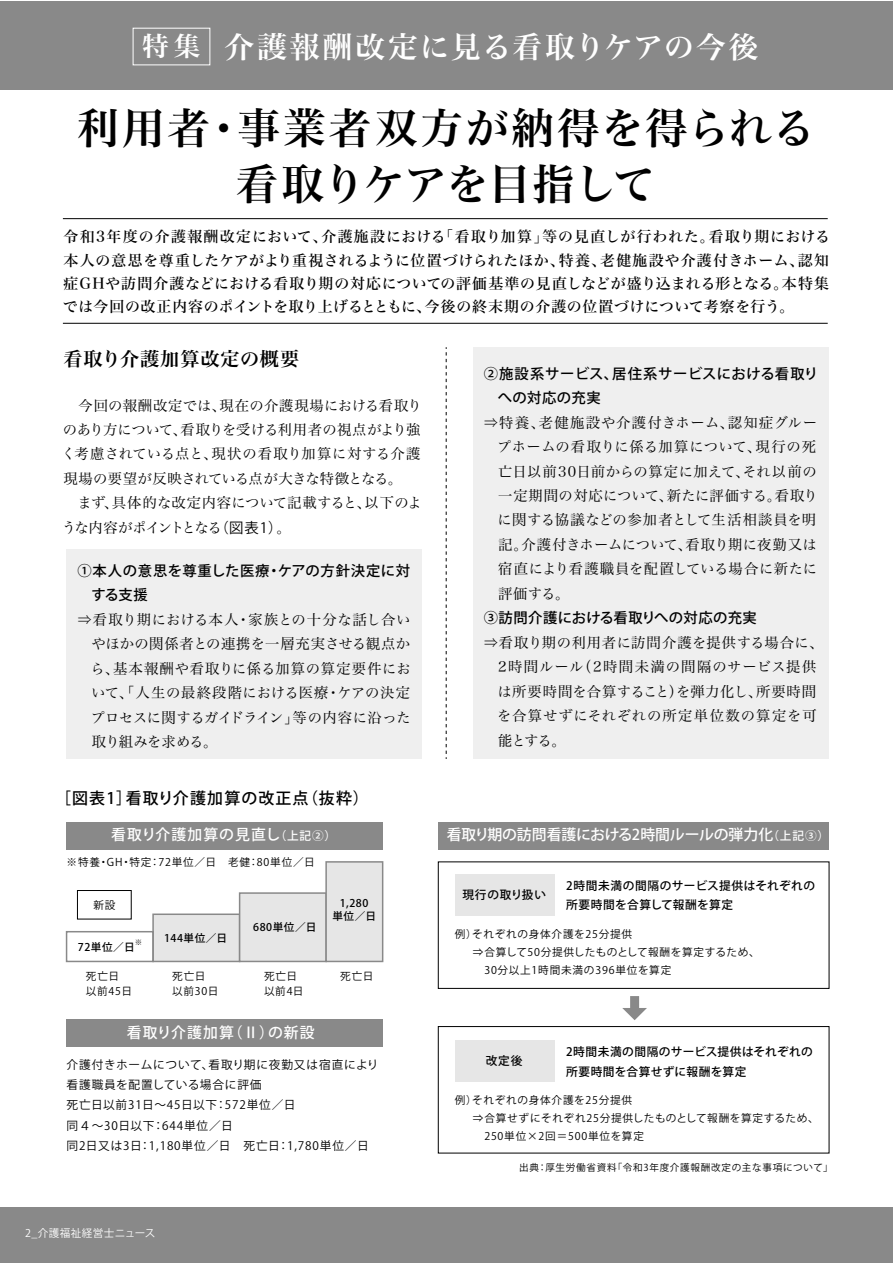
<style>
.page{position:relative;width:893px;height:1263px;background:#fff}
.page>*{position:absolute;margin:0;border:0;box-sizing:border-box;transform-origin:0 0}
.t1{font:42.45px/55.3px "Hira Min Std N W6";letter-spacing:.03em;color:#000;text-align:center}
.t2{font:29.7px "Hira Min Std N W6";letter-spacing:.075em;color:#fff}
.t3{font:19.2px "Hira Min Std N W6";letter-spacing:.05em;color:#000}
.t4{font:500 15.9px "Koz Go Pro";letter-spacing:.075em;color:#000}
.t5{font:14.85px/23.4px "Hira Min Std N W5";letter-spacing:.025em;color:#000;text-align:justify}
.t6{font:500 14.85px "Koz Go Pro";color:#fff}
.t7{font:500 14.85px "Koz Go Pro";letter-spacing:.07em;color:#fff}
.t8{font:500 14.85px "Koz Go Pro";letter-spacing:.075em;color:#fff}
.t9{font:14.4px/24.5px "Hira Min Std N W3";letter-spacing:.02em;color:#000;text-align:justify}
.t10{font:14.4px/24.5px "Hira Min Std N W3";letter-spacing:.045em;color:#000}
.t11{font:500 14.4px/24.5px "Koz Go Pr 6 N";letter-spacing:.035em;color:#000}
.t12{font:11.7px/20.2px "Koz Go Pro";letter-spacing:.075em;color:#000}
.t13{font:500 11.7px/19.2px "Koz Go Pro";letter-spacing:.04em;color:#000}
.t14{font:500 11.7px "Koz Go Pro";letter-spacing:.065em;color:#000}
.t15{font:10.65px/18px "Koz Go Pro";letter-spacing:.075em;color:#000}
.t16{font:500 10.65px/13.8px "Koz Go Pro";letter-spacing:.05em;color:#000;text-align:center}
.t17{font:10.65px "Koz Go Pro";letter-spacing:.035em;color:#fff}
.t18{font:9.6px "Koz Go Pro";letter-spacing:.075em;color:#000}
.t19{font:500 7.5px "Koz Go Pro";color:#000}
.s1{font-size:26.55px}
.s2{font-family:"Koz Go Pr 6 N"}
.s3{font-size:11.7px}
</style>
<div class="page">
<div style="left:0;top:1207px;width:892px;height:56px;background:#898989"></div>
<div style="left:0;top:1px;width:892px;height:88px;background:#898989"></div>
<div style="left:455px;top:874px;width:99px;height:41px;background:#e6e6e6"></div>
<div style="left:438px;top:1026px;width:391px;height:127px;border:1px solid #000"></div>
<div style="left:153px;top:914px;width:87px;height:47px;background:#e6e6e6"></div>
<div style="left:152px;top:913px;width:88px;height:49px;border:2px solid #898989"></div>
<div style="left:240px;top:893px;width:86px;height:68px;background:#e6e6e6"></div>
<div style="left:239px;top:892px;width:88px;height:70px;border:2px solid #898989"></div>
<div style="left:326px;top:862px;width:57px;height:99px;background:#e6e6e6"></div>
<div style="left:325px;top:861px;width:58px;height:101px;border:2px solid #898989"></div>
<div style="left:67px;top:822px;width:316px;height:27px;background:#898989"></div>
<div style="left:66px;top:931px;width:88px;height:31px;border:2px solid #898989"></div>
<div style="left:438px;top:822px;width:391px;height:27px;background:#898989"></div>
<div style="left:67px;top:1019px;width:316px;height:28px;background:#898989"></div>
<div style="left:67px;top:550px;width:355px;height:209px;background:#efefef"></div>
<div style="left:473px;top:347px;width:356px;height:412px;background:#efefef"></div>
<div style="left:77px;top:890px;width:55px;height:29px;border:1px solid #000"></div>
<div style="left:438px;top:861px;width:391px;height:128px;border:1px solid #000"></div>
<svg style="left:622px;top:996px;width:25px;height:24px"></svg>
<div style="left:455px;top:1040px;width:99px;height:42px;background:#e6e6e6"></div>
<svg style="left:446px;top:347px;width:1px;height:412px"></svg>
<div style="left:133px;top:28px;width:77px;height:37px;border:1px solid #fff"></div>
<hr style="left:63px;top:323px;width:765px;height:1px;background:#000">
<hr style="left:63px;top:218px;width:765px;height:1px;background:#000">
<h2 class="t2" style="left:142px;top:25px;width:618px"><span class="s1">特集</span> 介護報酬改定に見る看取りケアの今後</h2>
<h1 class="t1" style="left:77px;top:101px;width:739px">利用者・事業者双方が納得を得られる看取りケアを目指して</h1>
<p class="t5" style="left:63px;top:225px;width:769px">令和3年度の介護報酬改定において、介護施設における「看取り加算」等の見直しが行われた。看取り期における本人の意思を尊重したケアがより重視されるように位置づけられたほか、特養、老健施設や介護付きホーム、認知症GHや訪問介護などにおける看取り期の対応についての評価基準の見直しなどが盛り込まれる形となる。本特集では今回の改正内容のポイントを取り上げるとともに、今後の終末期の介護の位置づけについて考察を行う。</p>
<h3 class="t3" style="left:63px;top:345px;width:237px">看取り介護加算改定の概要</h3>
<p class="t9" style="left:61px;top:392px;width:362px;text-align:left">　今回の報酬改定では、現在の介護現場における看取りのあり方について、看取りを受ける利用者の視点がより強く考慮されている点と、現状の看取り加算に対する介護現場の要望が反映されている点が大きな特徴となる。<br>　まず、具体的な改定内容について記載すると、以下のような内容がポイントとなる<span class="s2">（図表1）</span>。</p>
<p class="t11" style="left:92px;top:559px;width:320px;text-indent:-14px">①本人の意思を尊重した医療・ケアの方針決定に対する支援</p>
<p class="t9" style="left:90px;top:607px;width:322px;text-indent:-13px">⇒看取り期における本人・家族との十分な話し合いやほかの関係者との連携を一層充実させる観点から、基本報酬や看取りに係る加算の算定要件において、「人生の最終段階における医療・ケアの決定プロセスに関するガイドライン」等の内容に沿った取り組みを求める。</p>
<p class="t4" style="left:55px;top:787px;width:315px">［図表1］看取り介護加算の改正点（抜粋）</p>
<p class="t11" style="left:498px;top:361px;width:322px;text-indent:-14px">②施設系サービス、居住系サービスにおける看取りへの対応の充実</p>
<p class="t9" style="left:497px;top:410px;width:323px;text-indent:-13px">⇒特養、老健施設や介護付きホーム、認知症グループホームの看取りに係る加算について、現行の死亡日以前30日前からの算定に加えて、それ以前の一定期間の対応について、新たに評価する。看取りに関する協議などの参加者として生活相談員を明記。介護付きホームについて、看取り期に夜勤又は宿直により看護職員を配置している場合に新たに評価する。</p>
<p class="t11" style="left:484px;top:606px;width:275px">③訪問介護における看取りへの対応の充実</p>
<p class="t10" style="left:497px;top:630px;width:328px;text-indent:-14px">⇒看取り期の利用者に訪問介護を提供する場合に、<br>2時間ルール（2時間未満の間隔のサービス提供は所要時間を合算すること）を弾力化し、所要時間を合算せずにそれぞれの所定単位数の算定を可能とする。</p>
<p class="t7" style="left:111px;top:825px;width:226px">看取り介護加算の見直し<span class="s3">（上記②）</span></p>
<p class="t6" style="left:447px;top:825px;width:384px">看取り期の訪問看護における2時間ルールの弾力化<span class="s3">（上記③）</span></p>
<p class="t15" style="left:67px;top:853px;width:250px">※特養・GH・特定：72単位／日　老健：80単位／日</p>
<p class="t15" style="left:94px;top:896px;width:24px">新設</p>
<p class="t16" style="left:78px;top:940px;width:58px">72単位／日</p>
<p class="t19" style="left:135px;top:938px;width:9px">※</p>
<p class="t16" style="left:164px;top:932px;width:65px">144単位／日</p>
<p class="t16" style="left:253px;top:920px;width:65px">680単位／日</p>
<p class="t16" style="left:332px;top:896px;width:45px">1,280<br>単位／日</p>
<p class="t15" style="left:86px;top:969px;width:48px;line-height:14.9px">死亡日以前45日</p>
<p class="t15" style="left:172px;top:969px;width:48px;line-height:14.9px">死亡日以前30日</p>
<p class="t15" style="left:264px;top:969px;width:41px;line-height:14.9px">死亡日以前4日</p>
<p class="t15" style="left:340px;top:967px;width:35px">死亡日</p>
<p class="t8" style="left:127px;top:1023px;width:189px">看取り介護加算（Ⅱ）の新設</p>
<p class="t12" style="left:67px;top:1055px;width:313px">介護付きホームについて、看取り期に夜勤又は宿直により看護職員を配置している場合に評価<br>死亡日以前31日～45日以下：572単位／日<br>同４～30日以下：644単位／日<br>同2日又は3日：1,180単位／日　死亡日：1,780単位／日</p>
<p class="t17" style="left:25px;top:1226px;width:132px">2_介護福祉経営士ニュース</p>
<p class="t14" style="left:462px;top:887px;width:85px">現行の取り扱い</p>
<p class="t13" style="left:566px;top:877px;width:250px">2時間未満の間隔のサービス提供はそれぞれの所要時間を合算して報酬を算定</p>
<p class="t15" style="left:455px;top:925px;width:306px">例）それぞれの身体介護を25分提供<br>　 ⇒合算して50分提供したものとして報酬を算定するため、　　 30分以上1時間未満の396単位を算定</p>
<p class="t13" style="left:486px;top:1052px;width:38px">改定後</p>
<p class="t13" style="left:566px;top:1043px;width:248px">2時間未満の間隔のサービス提供はそれぞれの所要時間を合算せずに報酬を算定</p>
<p class="t15" style="left:455px;top:1091px;width:365px">例）それぞれの身体介護を25分提供<br>　 ⇒合算せずにそれぞれ25分提供したものとして報酬を算定するため、　　 250単位×2回＝500単位を算定</p>
<p class="t18" style="left:519px;top:1161px;width:315px">出典：厚生労働省資料「令和3年度介護報酬改定の主な事項について」</p>
</div>
